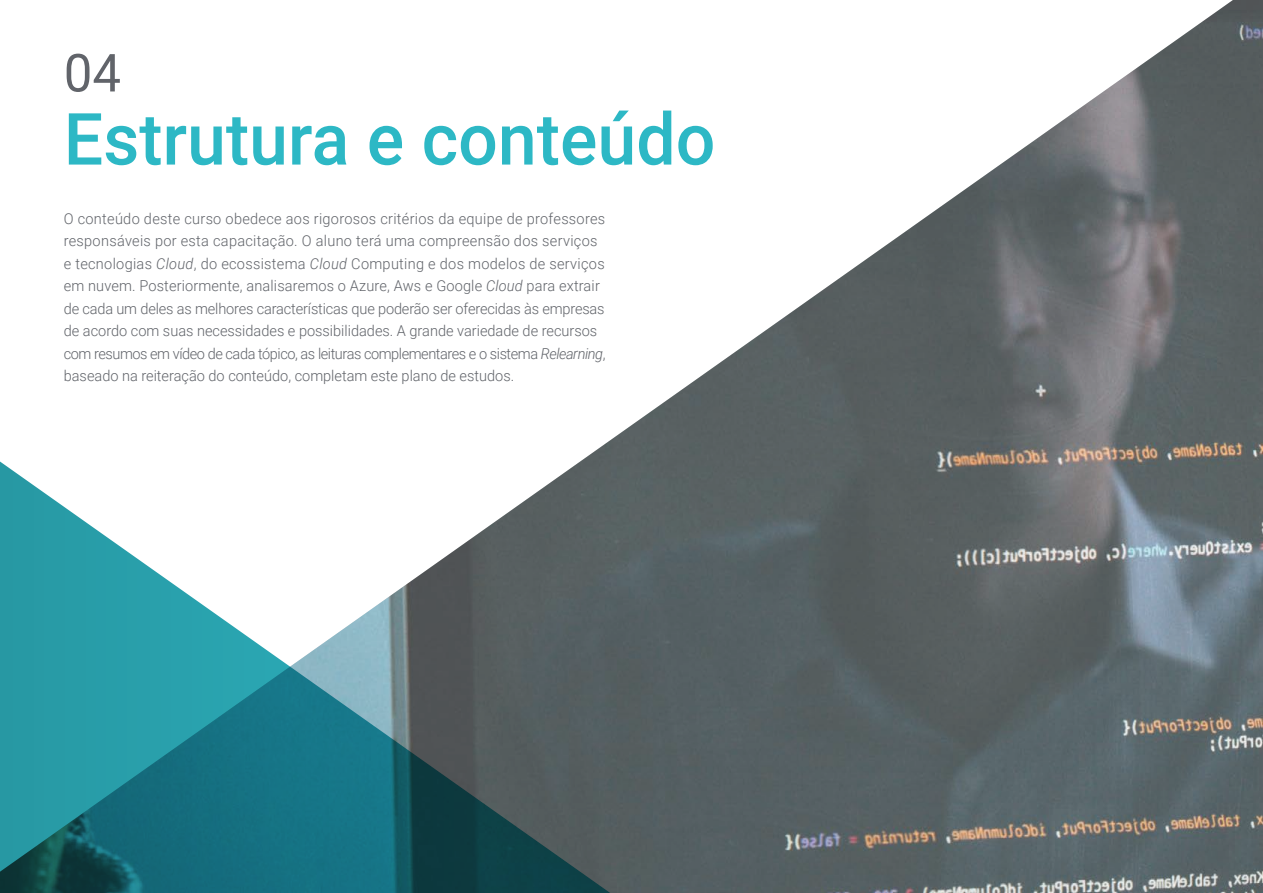
<style>
.page{position:relative;width:1263px;height:893px;background:#fff}
.page>*{position:absolute;margin:0;border:0;box-sizing:border-box;transform-origin:0 0}
.t1{font:500 72px "Roboto";color:#2db8c5}
.t2{font:52.5px "Roboto";color:#61646a}
.t3{font:300 15px/22.5px "Roboto";color:#61646a}
.s1{font-style:italic}
</style>
<div class="page">
<img style="left:602px;top:0;width:661px;height:893px">
<svg style="left:0;top:446px;width:640px;height:447px"></svg>
<h2 class="t2" style="left:64px;top:36px;width:59px">04</h2>
<h1 class="t1" style="left:64px;top:89px;width:653px">Estrutura e conteúdo</h1>
<p class="t3" style="left:64px;top:207px;width:543px">O conteúdo deste curso obedece aos rigorosos critérios da equipe de professores responsáveis por esta capacitação. O aluno terá uma compreensão dos serviços e tecnologias <span class="s1">Cloud</span>, do ecossistema <span class="s1">Cloud</span> Computing e dos modelos de serviços em nuvem. Posteriormente, analisaremos o Azure, Aws e Google <span class="s1">Cloud</span> para extrair de cada um deles as melhores características que poderão ser oferecidas às empresas de acordo com suas necessidades e possibilidades. A grande variedade de recursos com resumos em vídeo de cada tópico, as leituras complementares e o sistema <span class="s1">Relearning</span>, baseado na reiteração do conteúdo, completam este plano de estudos.</p>
</div>
